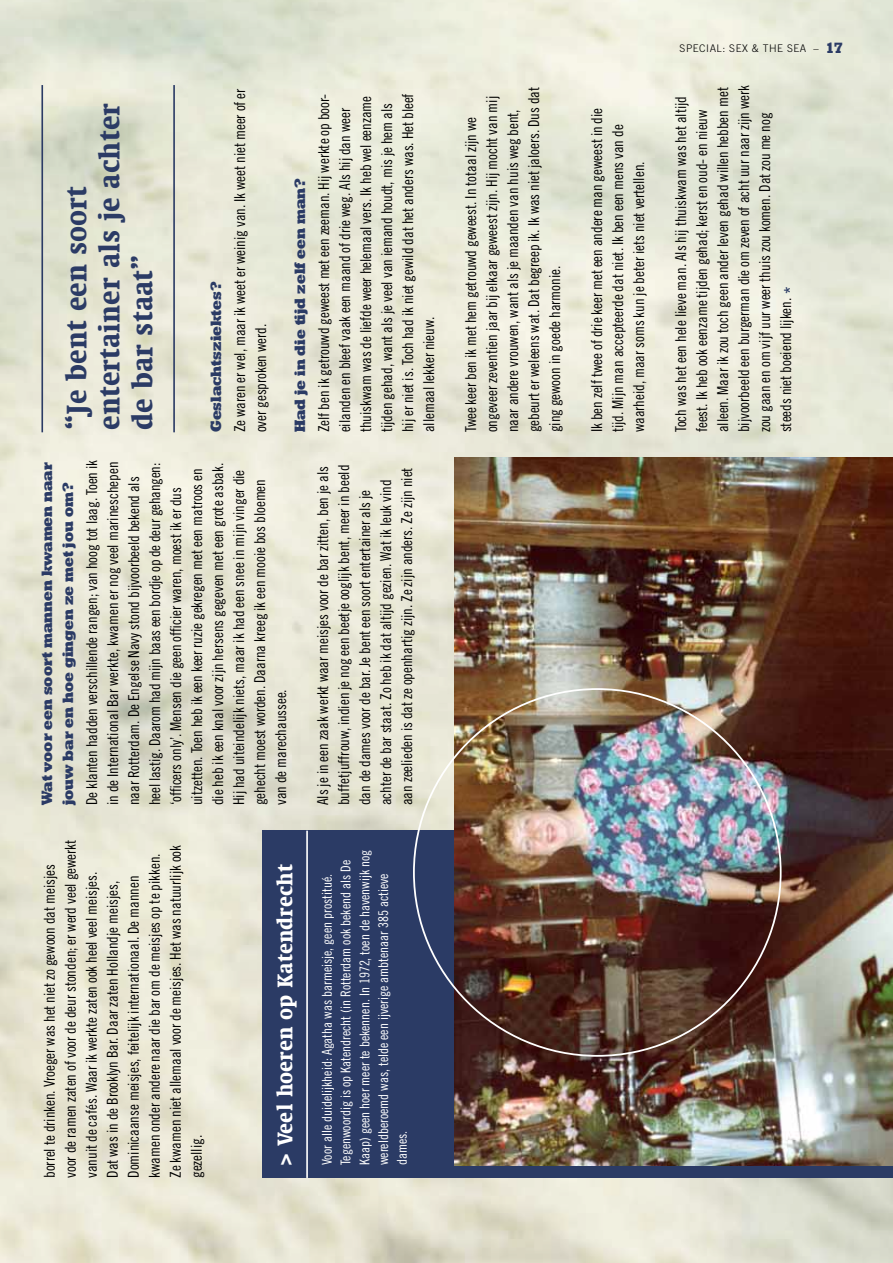
<style>
.page{position:relative;width:893px;height:1263px;background:#fff}
.page>*{position:absolute;margin:0;border:0;box-sizing:border-box;transform-origin:0 0}
.t1{font:700 condensed 30px/33px "Nu Swift";color:#2b3b65}
.t2{font:700 condensed 22.5px "Nu Swift";color:#fff}
.t3{font:18px "Geometric Slab 712 BT Extra Bold A";color:#fff}
.t4{font:15px/21px "Trade Gothic Cond Eighteen";letter-spacing:-.005em;color:#000}
.t5{font:15px/21px "Geometric Slab 712 BT Extra Bold A";letter-spacing:.005em;color:#2b3b65}
.t6{font:13.5px/18.8px "Trade Gothic Cond Eighteen";color:#fff}
.t7{font:300 10.5px "Trade Gothic";letter-spacing:.05em;color:#000}
.s1{font-family:"Geometric Slab 712 BT Extra Bold A";font-weight:400;font-size:14.85px;color:#2b3b65}
.s2{font-family:"Freehand 521 BT Regular C";font-size:18px;color:#2b3b65}
</style>
<div class="page">
<img style="left:0;top:0;width:893px;height:1263px">
<div style="left:263px;top:831px;width:630px;height:347px;background:#2b3b65"></div>
<img style="left:455px;top:458px;width:438px;height:707px">
<hr style="left:306px;top:831px;width:2px;height:347px;background:#fff">
<hr style="left:41px;top:85px;width:2px;height:347px;background:#2b3b65">
<hr style="left:173px;top:85px;width:2px;height:347px;background:#2b3b65">
<h1 class="t1" style="left:60px;top:430px;width:329px;rotate:-90deg">“Je bent een soort entertainer als je achter de bar staat”</h1>
<p class="t5" style="left:205px;top:432px;width:152px;rotate:-90deg">Geslachtsziektes?</p>
<p class="t4" style="left:229px;top:432px;width:345px;rotate:-90deg">Ze waren er wel, maar ik weet er weinig van. Ik weet niet meer of er over gesproken werd.</p>
<p class="t5" style="left:289px;top:432px;width:256px;rotate:-90deg">Had je in die tijd zelf een man?</p>
<p class="t4" style="left:313px;top:432px;width:340px;rotate:-90deg">Zelf ben ik getrouwd geweest met een zeeman. Hij werkte op boor&shy;eilanden en bleef vaak een maand of drie weg. Als hij dan weer thuiskwam was de liefde weer helemaal vers. Ik heb wel eenzame tijden gehad, want als je veel van iemand houdt, mis je hem als hij er niet is. Toch had ik niet gewild dat het anders was. Het bleef allemaal lekker nieuw.</p>
<p class="t4" style="left:460px;top:432px;width:347px;rotate:-90deg">Twee keer ben ik met hem getrouwd geweest. In totaal zijn we ongeveer zeventien jaar bij elkaar geweest zijn. Hij mocht van mij naar andere vrouwen, want als je maanden van huis weg bent, gebeurt er weleens wat. Dat begreep ik. Ik was niet jaloers. Dus dat ging gewoon in goede harmonie.</p>
<p class="t5" style="left:36px;top:805px;width:344px;rotate:-90deg">Wat voor een soort mannen kwamen naar jouw bar en hoe gingen ze met jou om?</p>
<p class="t4" style="left:81px;top:805px;width:347px;rotate:-90deg">De klanten hadden verschillende rangen; van hoog tot laag. Toen ik in de International Bar werkte, kwamen er nog veel marineschepen naar Rotterdam. De Engelse Navy stond bijvoorbeeld bekend als heel lastig. Daarom had mijn baas een bordje op de deur gehangen: ‘officers only’. Mensen die geen officier waren, moest ik er dus uitzetten. Toen heb ik een keer ruzie gekregen met een matroos en die heb ik een knal voor zijn hersens gegeven met een grote asbak.<br>Hij had uiteindelijk niets, maar ik had een snee in mijn vinger die gehecht moest worden. Daarna kreeg ik een mooie bos bloemen van de marechaussee.</p>
<p class="t4" style="left:312px;top:805px;width:342px;rotate:-90deg">Als je in een zaak werkt waar meisjes voor de bar zitten, ben je als buffetjuffrouw, indien je nog een beetje ooglijk bent, meer in beeld dan de dames voor de bar. Je bent een soort entertainer als je achter de bar staat. Zo heb ik dat altijd gezien. Wat ik leuk vind aan zeelieden is dat ze openhartig zijn. Ze zijn anders. Ze zijn niet</p>
<p class="t4" style="left:39px;top:1178px;width:340px;rotate:-90deg">borrel te drinken. Vroeger was het niet zo gewoon dat meisjes voor de ramen zaten of voor de deur stonden; er werd veel gewerkt vanuit de cafés. Waar ik werkte zaten ook heel veel meisjes.<br>Dat was in de Brooklyn Bar. Daar zaten Hollandje meisjes, Dominicaanse meisjes, feitelijk internationaal. De mannen kwamen onder andere naar die bar om de meisjes op te pikken.<br>Ze kwamen niet allemaal voor de meisjes. Het was natuurlijk ook gezellig.</p>
<h2 class="t2" style="left:272px;top:1146px;width:284px;rotate:-90deg">Veel hoeren op Katendrecht</h2>
<p class="t3" style="left:274px;top:1167px;width:16px;rotate:-90deg">&gt;</p>
<p class="t6" style="left:317px;top:1165px;width:317px;rotate:-90deg">Voor alle duidelijkheid: Agatha was barmeisje, geen prostitué.<br>Tegenwoordig is op Katendrecht (in Rotterdam ook bekend als De Kaap) geen hoer meer te bekennen. In 1972, toen de havenwijk nog wereldberoemd was, telde een ijverige ambtenaar 385 actieve dames.</p>
<p class="t4" style="left:586px;top:432px;width:326px;rotate:-90deg">Ik ben zelf twee of drie keer met een andere man geweest in die tijd. Mijn man accepteerde dat niet. Ik ben een mens van de waarheid, maar soms kun je beter iets niet vertellen.</p>
<p class="t7" style="left:680px;top:42px;width:164px">SPECIAL: SEX &amp; THE SEA – <span class="s1">17</span></p>
<p class="t4" style="left:670px;top:432px;width:349px;rotate:-90deg">Toch was het een hele lieve man. Als hij thuiskwam was het altijd feest. Ik heb ook eenzame tijden gehad; kerst en oud- en nieuw alleen. Maar ik zou toch geen ander leven gehad willen hebben met bijvoorbeeld een burgerman die om zeven of acht uur naar zijn werk zou gaan en om vijf uur weer thuis zou komen. Dat zou me nog steeds niet boeiend lijken. <span class="s2">*</span></p>
</div>
